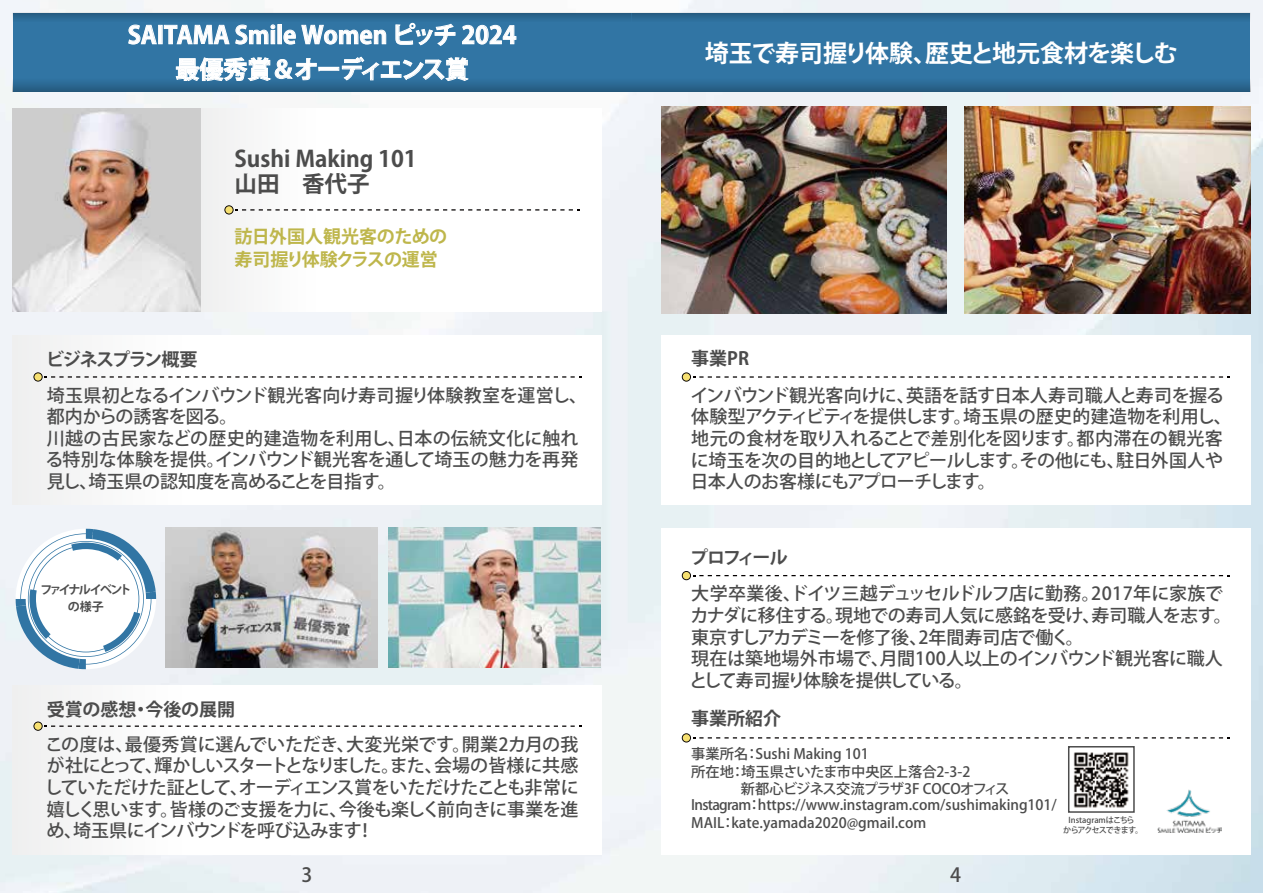
<style>
.page{position:relative;width:1263px;height:893px;background:#fff}
.page>*{position:absolute;margin:0;border:0;box-sizing:border-box;transform-origin:0 0}
.t1{font:700 24px/34.5px "Koz Go Pro";color:#fff;text-align:center}
.t2{font:700 24px "Koz Go Pro";letter-spacing:-.025em;color:#fff}
.t3{font:700 22.5px/25.2px "Koz Go Pro";color:#4c4c4c}
.t4{font:500 19.5px "Koz Go Pro";color:#4c4c4c}
.t5{font:500 18px/21.6px "Koz Go Pro";letter-spacing:-.02em;color:#4c4c4c}
.t6{font:700 18px "Koz Go Pro";letter-spacing:-.01em;color:#4c4c4c}
.t7{font:700 18px/22.5px "Koz Go Pro";letter-spacing:-.02em;color:#beb64b}
.t8{font:700 18px "Koz Go Pro";letter-spacing:-.08em;color:#4c4c4c}
.t9{font:500 14.25px/18px "Koz Go Pro";color:#4c4c4c}
.t10{font:700 12px/16.5px "Koz Go Pro";letter-spacing:-.135em;color:#4c4c4c;text-align:center}
.t11{font:500 8.1px/9.8px "Koz Go Pro";letter-spacing:-.08em;color:#4c4c4c;text-align:center}
</style>
<div class="page">
<img style="left:0;top:0;width:1263px;height:893px">
<svg style="left:16px;top:529px;width:140px;height:140px"></svg>
<div style="left:661px;top:529px;width:589px;height:325px;background:#fff"></div>
<div style="left:661px;top:335px;width:589px;height:169px;background:#fff"></div>
<div style="left:13px;top:685px;width:589px;height:169px;background:linear-gradient(to right,#f7f7f7,#fff)"></div>
<div style="left:13px;top:336px;width:589px;height:169px;background:linear-gradient(to right,#f7f7f7,#fff)"></div>
<div style="left:631px;top:13px;width:619px;height:79px;background:#3175a4"></div>
<svg style="left:631px;top:82px;width:619px;height:10px"></svg>
<svg style="left:631px;top:13px;width:619px;height:6px"></svg>
<div style="left:13px;top:13px;width:618px;height:79px;background:#3175a4"></div>
<svg style="left:13px;top:82px;width:618px;height:10px"></svg>
<svg style="left:13px;top:13px;width:618px;height:6px"></svg>
<svg style="left:128px;top:24px;width:29px;height:20px"></svg>
<div style="left:158px;top:25px;width:4px;height:19px;border:1px solid #fff"></div>
<svg style="left:164px;top:24px;width:65px;height:20px"></svg>
<svg style="left:235px;top:25px;width:40px;height:19px"></svg>
<div style="left:271px;top:30px;width:4px;height:14px;border:1px solid #fff"></div>
<div style="left:278px;top:24px;width:4px;height:20px;border:1px solid #fff"></div>
<svg style="left:284px;top:24px;width:102px;height:21px"></svg>
<svg style="left:396px;top:23px;width:59px;height:23px"></svg>
<svg style="left:462px;top:25px;width:54px;height:19px"></svg>
<svg style="left:176px;top:57px;width:293px;height:51px"></svg>
<div style="left:200px;top:108px;width:402px;height:204px;background:linear-gradient(to right,#f7f7f7,#fff)"></div>
<svg style="left:33px;top:721px;width:548px;height:10px"></svg>
<svg style="left:682px;top:372px;width:547px;height:10px"></svg>
<svg style="left:33px;top:372px;width:548px;height:10px"></svg>
<svg style="left:682px;top:571px;width:547px;height:9px"></svg>
<img style="left:1157px;top:789px;width:64px;height:43px">
<svg style="left:682px;top:733px;width:547px;height:9px"></svg>
<svg style="left:224px;top:205px;width:355px;height:10px"></svg>
<img style="left:165px;top:527px;width:213px;height:141px">
<img style="left:388px;top:527px;width:213px;height:141px">
<img style="left:661px;top:106px;width:285px;height:207px">
<img style="left:1073px;top:752px;width:56px;height:56px">
<div style="left:1068px;top:746px;width:67px;height:67px;border:2px solid #4c4c4c"></div>
<img style="left:965px;top:106px;width:285px;height:207px">
<img style="left:13px;top:108px;width:187px;height:204px">
<h1 class="t1" style="left:128px;top:19px;width:390px">SAITAMA Smile Women ピッチ 2024最優秀賞＆オーディエンス賞</h1>
<p class="t8" style="left:46px;top:348px;width:153px">ビジネスプラン概要</p>
<p class="t3" style="left:235px;top:147px;width:184px">Sushi Making 101山田　香代子</p>
<p class="t7" style="left:235px;top:226px;width:214px">訪日外国人観光客のための寿司握り体験クラスの運営</p>
<p class="t5" style="left:45px;top:385px;width:543px">埼玉県初となるインバウンド観光客向け寿司握り体験教室を運営し、都内からの誘客を図る。<br>川越の古民家などの歴史的建造物を利用し、日本の伝統文化に触れる特別な体験を提供。インバウンド観光客を通して埼玉の魅力を再発見し、埼玉県の認知度を高めることを目指す。</p>
<p class="t10" style="left:40px;top:582px;width:93px">ファイナルイベントの様子</p>
<p class="t6" style="left:47px;top:697px;width:190px">受賞の感想・今後の展開</p>
<p class="t5" style="left:45px;top:734px;width:536px;text-align:justify">この度は、最優秀賞に選んでいただき、大変光栄です。開業2カ月の我が社にとって、輝かしいスタートとなりました。また、会場の皆様に共感していただけた証として、オーディエンス賞をいただけたことも非常に嬉しく思います。皆様のご支援を力に、今後も楽しく前向きに事業を進め、埼玉県にインバウンドを呼び込みます！</p>
<h1 class="t2" style="left:705px;top:37px;width:474px">埼玉で寿司握り体験、歴史と地元食材を楽しむ</h1>
<p class="t6" style="left:691px;top:346px;width:59px">事業PR</p>
<p class="t5" style="left:691px;top:385px;width:543px">インバウンド観光客向けに、英語を話す日本人寿司職人と寿司を握る体験型アクティビティを提供します。埼玉県の歴史的建造物を利用し、地元の食材を取り入れることで差別化を図ります。都内滞在の観光客に埼玉を次の目的地としてアピールします。その他にも、駐日外国人や日本人のお客様にもアプローチします。</p>
<p class="t6" style="left:690px;top:546px;width:99px">プロフィール</p>
<p class="t5" style="left:689px;top:584px;width:544px">大学卒業後、ドイツ三越デュッセルドルフ店に勤務。2017年に家族でカナダに移住する。現地での寿司人気に感銘を受け、寿司職人を志す。東京すしアカデミーを修了後、2年間寿司店で働く。<br>現在は築地場外市場で、月間100人以上のインバウンド観光客に職人として寿司握り体験を提供している。</p>
<p class="t6" style="left:691px;top:707px;width:91px">事業所紹介</p>
<p class="t9" style="left:691px;top:746px;width:281px">事業所名：Sushi Making 101<br>所在地：埼玉県さいたま市中央区上落合2-3-2</p>
<p class="t9" style="left:691px;top:781px;width:367px;line-height:16.5px;text-align:center">新都心ビジネス交流プラザ3F COCOオフィス<br>Instagram：https://www.instagram.com/sushimaking101/</p>
<p class="t9" style="left:691px;top:815px;width:236px">MAIL：kate.yamada2020@gmail.com</p>
<p class="t11" style="left:1063px;top:816px;width:81px">Instagramはこちら<br>からアクセスできます。</p>
<p class="t4" style="left:302px;top:863px;width:12px">3</p>
<p class="t4" style="left:950px;top:863px;width:12px">4</p>
</div>
